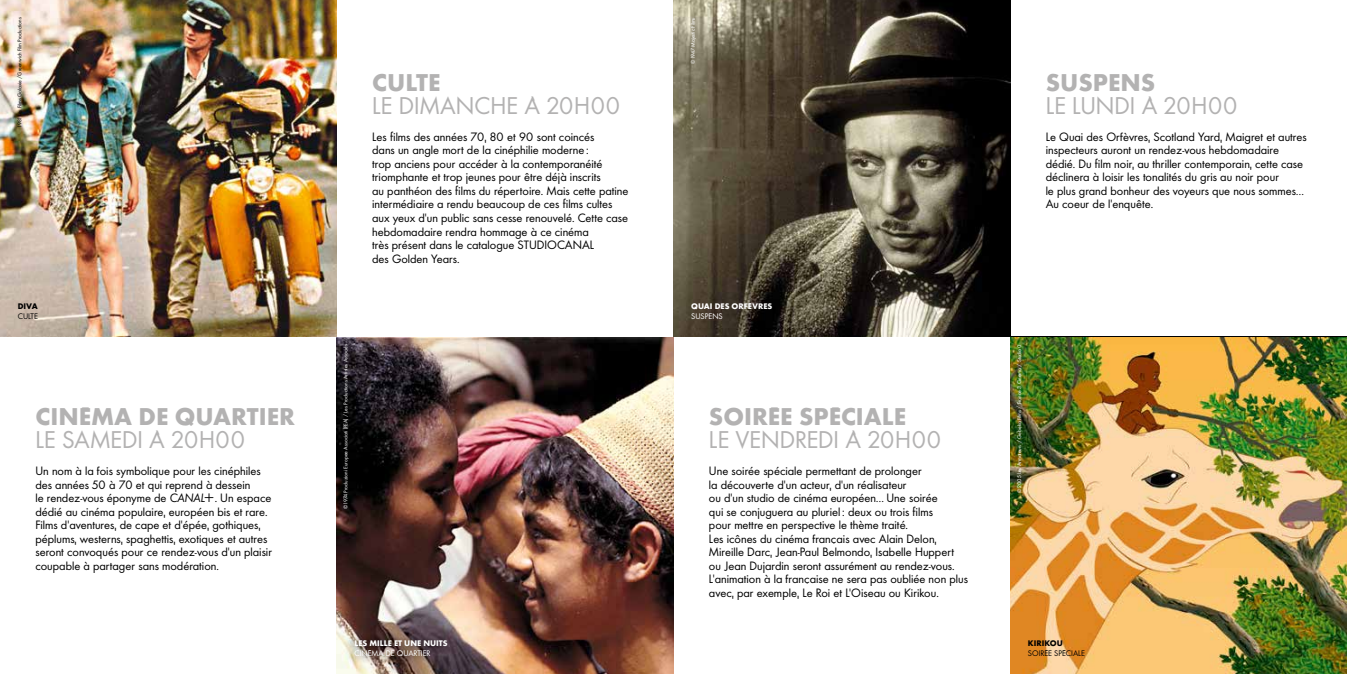
<style>
.page{position:relative;width:1347px;height:674px;background:#fff}
.page>*{position:absolute;margin:0;border:0;box-sizing:border-box;transform-origin:0 0}
.t1{font:22.5px "Canalp";color:#b3b2b2}
.t2{font:700 22.5px "Canalp";color:#b3b2b2}
.t3{font:11.25px/13.5px "Canalp";color:#000}
.t4{font:700 7.5px "Canalp";color:#fff}
.t5{font:7.5px "Canalp";color:#fff}
.t6{font:7.5px "Canalp";color:#000}
.t7{font:700 7.5px "Canalp";color:#000}
.t8{font:5px "Canalp";color:#fff}
.t9{font:5px "Canalp";color:#000}
</style>
<div class="page">
<img style="left:1010px;top:337px;width:336px;height:336px">
<img style="left:673px;top:0;width:337px;height:337px">
<img style="left:0;top:0;width:337px;height:337px">
<img style="left:337px;top:337px;width:336px;height:336px">
<div style="left:344px;top:632px;width:107px;height:31px;background:#000;opacity:.75"></div>
<p class="t9" style="left:16px;top:127px;width:111px;rotate:-90deg">1981 Les Films Galaxie /Greenwich Film Productions</p>
<p class="t7" style="left:18px;top:301px;width:21px">DIVA</p>
<p class="t6" style="left:18px;top:311px;width:22px">CULTE</p>
<h1 class="t2" style="left:35px;top:401px;width:261px">CINÉMA DE QUARTIER</h1>
<h1 class="t1" style="left:35px;top:425px;width:212px">LE SAMEDI À 20H00</h1>
<p class="t3" style="left:35px;top:464px;width:238px">Un nom à la fois symbolique pour les cinéphiles des années 50 à 70 et qui reprend à dessein<br>le rendez-vous éponyme de C+. Un espace dédié au cinéma populaire, européen bis et rare.<br>Films d’aventures, de cape et d’épée, gothiques, péplums, westerns, spaghettis, exotiques et autres seront convoqués pour ce rendez-vous d’un plaisir coupable à partager sans modération.</p>
<h1 class="t2" style="left:372px;top:68px;width:70px">CULTE</h1>
<h1 class="t1" style="left:372px;top:91px;width:250px">LE DIMANCHE À 20H00</h1>
<p class="t3" style="left:372px;top:130px;width:258px">Les films des années 70, 80 et 90 sont coincés<br>dans un angle mort de la cinéphilie moderne:<br>trop anciens pour accéder à la contemporanéité triomphante et trop jeunes pour être déjà inscrits<br>au panthéon des films du répertoire. Mais cette patine intermédiaire a rendu beaucoup de ces films cultes aux yeux d’un public sans cesse renouvelé. Cette case hebdomadaire rendra hommage à ce cinéma<br>très présent dans le catalogue STUDIOCANAL<br>des Golden Years.</p>
<p class="t8" style="left:342px;top:509px;width:167px;rotate:-90deg">© 1974 Produzioni Europee Associati (PEA) / Les Productions Artistes Associés</p>
<p class="t4" style="left:354px;top:638px;width:95px">LES MILLE ET UNE NUITS</p>
<p class="t5" style="left:354px;top:648px;width:77px">CINÉMA DE QUARTIER</p>
<p class="t8" style="left:690px;top:64px;width:48px;rotate:-90deg">© 1947 Majestic Films</p>
<p class="t4" style="left:691px;top:301px;width:83px">QUAI DES ORFÈVRES</p>
<p class="t5" style="left:691px;top:311px;width:33px">SUSPENS</p>
<h1 class="t2" style="left:709px;top:401px;width:199px">SOIRÉE SPÉCIALE</h1>
<h1 class="t1" style="left:709px;top:425px;width:234px">LE VENDREDI À 20H00</h1>
<p class="t3" style="left:709px;top:464px;width:260px">Une soirée spéciale permettant de prolonger<br>la découverte d’un acteur, d‘un réalisateur<br>ou d’un studio de cinéma européen…Une soirée<br>qui se conjuguera au pluriel: deux ou trois films<br>pour mettre en perspective le thème traité.<br>Les icônes du cinéma français avec Alain Delon, Mireille Darc, Jean-Paul Belmondo, Isabelle Huppert ou Jean Dujardin seront assurément au rendez-vous.<br>L’animation à la française ne sera pas oubliée non plus avec, par exemple, Le Roi et L’Oiseau ou Kirikou.</p>
<h1 class="t2" style="left:1045px;top:68px;width:111px">SUSPENS</h1>
<h1 class="t1" style="left:1045px;top:91px;width:194px">LE LUNDI À 20H00</h1>
<p class="t3" style="left:1045px;top:130px;width:262px">Le Quai des Orfèvres, Scotland Yard, Maigret et autres inspecteurs auront un rendez-vous hebdomadaire dédié. Du film noir, au thriller contemporain, cette case déclinera à loisir les tonalités du gris au noir pour<br>le plus grand bonheur des voyeurs que nous sommes… Au coeur de l’enquête.</p>
<p class="t8" style="left:1016px;top:493px;width:151px;rotate:-90deg">© 2005 Les Armateurs / Gebeka Films / France 3 Cinema / Studio 0</p>
<p class="t7" style="left:1028px;top:638px;width:36px">KIRIKOU</p>
<p class="t6" style="left:1028px;top:648px;width:59px">SOIRÉE SPÉCIALE</p>
</div>
